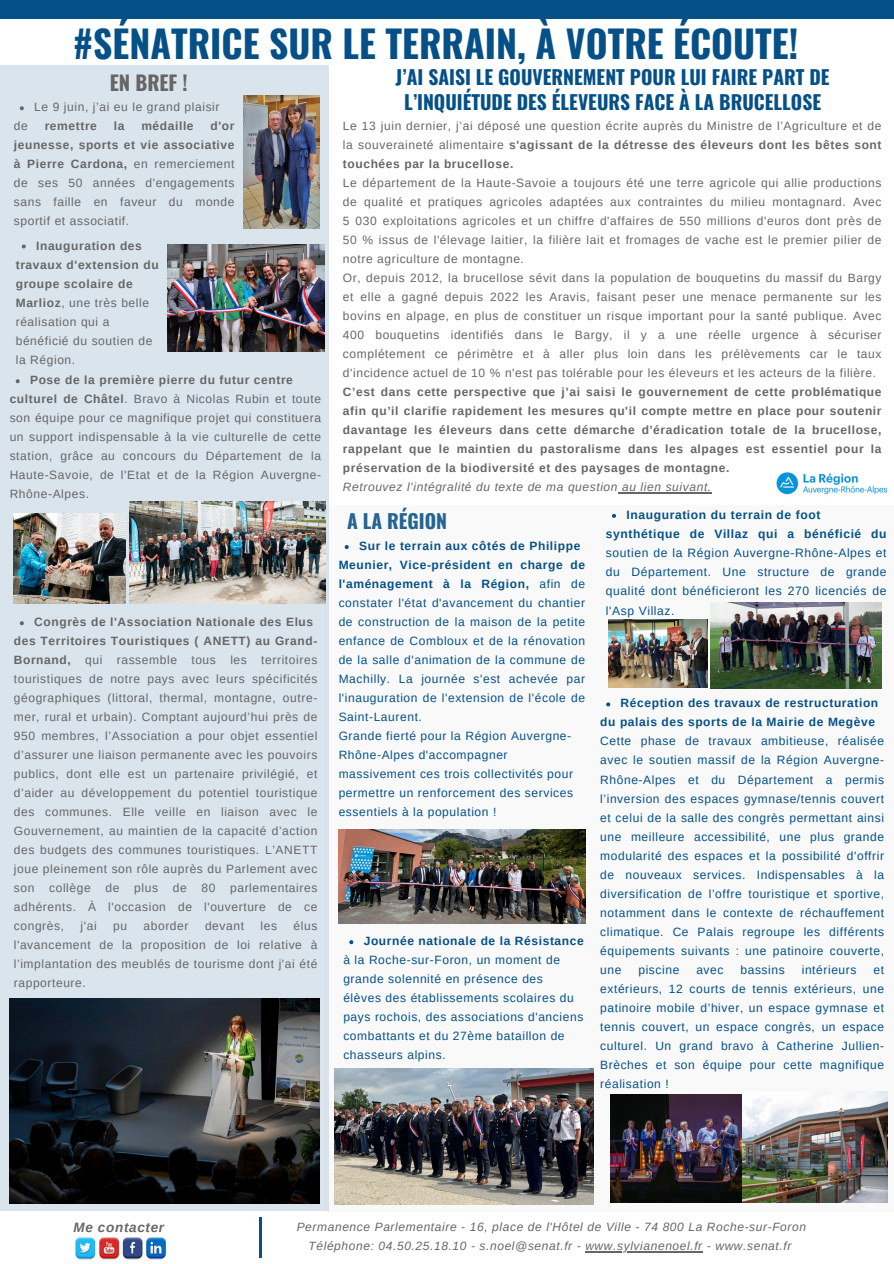
<style>
.page{position:relative;width:894px;height:1264px;background:#fff}
.page>*{position:absolute;margin:0;border:0;box-sizing:border-box;transform-origin:0 0}
.t1{font:700 37.5px "Oswald";color:#055087}
.t2{font:700 20.25px "Oswald";color:#666}
.t3{font:700 19.5px/24.8px "Oswald";color:#055087;text-align:center}
.t4{font:italic 700 13.5px "Arimo";letter-spacing:.05em;color:#666}
.t5{font:12.15px/19px "Arimo";letter-spacing:.05em;color:#055087;text-align:justify}
.t6{font:700 12.15px "Arimo";letter-spacing:.05em;color:#055087}
.t7{font:12px/19px "Arimo";letter-spacing:.05em;color:#666;text-align:justify}
.t8{font:12px/19px "Arimo";letter-spacing:.05em;color:#055087;text-align:justify}
.t9{font:700 12px/19px "Arimo";letter-spacing:.05em;color:#666;text-align:justify}
.t10{font:italic 12px "Arimo";letter-spacing:.05em;color:#666}
.t11{font:700 12px "Arimo";letter-spacing:.05em;color:#055087}
.s1{font-weight:700}
</style>
<div class="page">
<div style="left:0;top:65px;width:328px;height:1145px;background:#d9e4ed"></div>
<div style="left:0;top:0;width:893px;height:19px;background:#055087"></div>
<img style="left:75px;top:1237px;width:92px;height:23px">
<hr style="left:585px;top:1250px;width:117px;height:1px;background:#666">
<hr style="left:259px;top:1217px;width:3px;height:40px;background:#055087">
<div style="left:324px;top:505px;width:569px;height:706px;background:#f9f9f9"></div>
<img style="left:776px;top:472px;width:112px;height:23px">
<img style="left:338px;top:830px;width:247px;height:93px">
<img style="left:335px;top:1068px;width:258px;height:136px">
<img style="left:243px;top:95px;width:77px;height:133px">
<img style="left:167px;top:244px;width:157px;height:107px">
<img style="left:14px;top:514px;width:111px;height:90px">
<img style="left:130px;top:502px;width:196px;height:101px">
<img style="left:610px;top:1094px;width:132px;height:108px">
<img style="left:742px;top:1091px;width:145px;height:111px">
<img style="left:710px;top:602px;width:171px;height:86px">
<img style="left:608px;top:619px;width:99px;height:68px">
<img style="left:10px;top:998px;width:309px;height:205px">
<hr style="left:618px;top:492px;width:93px;height:1px;background:#666">
<svg style="left:20px;top:106px;width:4px;height:4px"></svg>
<svg style="left:344px;top:545px;width:4px;height:4px"></svg>
<svg style="left:349px;top:940px;width:4px;height:4px"></svg>
<svg style="left:22px;top:244px;width:4px;height:4px"></svg>
<svg style="left:20px;top:621px;width:4px;height:4px"></svg>
<svg style="left:612px;top:514px;width:3px;height:4px"></svg>
<svg style="left:16px;top:379px;width:4px;height:4px"></svg>
<svg style="left:606px;top:702px;width:4px;height:4px"></svg>
<p class="t1" style="left:73px;top:14px;width:726px">#SÉNATRICE SUR LE TERRAIN, À VOTRE ÉCOUTE!</p>
<p class="t2" style="left:110px;top:67px;width:80px">EN BREF !</p>
<p class="t7" style="left:34px;top:98px;width:187px">Le 9 juin, j’ai eu le grand plaisir</p>
<p class="t3" style="left:395px;top:64px;width:435px">J’AI SAISI LE GOUVERNEMENT POUR LUI FAIRE PART DE<br>L’INQUIÉTUDE DES ÉLEVEURS FACE À LA BRUCELLOSE</p>
<p class="t7" style="left:14px;top:117px;width:15px">de</p>
<p class="t9" style="left:45px;top:117px;width:54px">remettre</p>
<p class="t9" style="left:114px;top:117px;width:12px">la</p>
<p class="t9" style="left:141px;top:117px;width:54px">médaille</p>
<p class="t7" style="left:14px;top:117px;width:222px;text-indent:197px"><span class="s1">d'or jeunesse, sports et vie associative à Pierre Cardona,</span> en remerciement de ses 50 années d'engagements sans faille en faveur du monde sportif et associatif.</p>
<p class="t9" style="left:36px;top:236px;width:107px">Inauguration des</p>
<p class="t9" style="left:16px;top:255px;width:144px">travaux d'extension du</p>
<p class="t7" style="left:16px;top:274px;width:138px;text-align:left"><span class="s1">groupe scolaire de<br>Marlioz</span>, une très belle réalisation qui a bénéficié du soutien de la Région.</p>
<h3 class="t9" style="left:30px;top:370px;width:264px">Pose de la première pierre du futur centre</h3>
<p class="t7" style="left:10px;top:389px;width:313px"><span class="s1">culturel de Châtel</span>. Bravo à Nicolas Rubin et toute son équipe pour ce magnifique projet qui constituera un support indispensable à la vie culturelle de cette station, grâce au concours du Département de la Haute-Savoie, de l'Etat et de la Région Auvergne-Rhône-Alpes.</p>
<p class="t9" style="left:34px;top:612px;width:280px">Congrès de l'Association Nationale des Elus</p>
<p class="t7" style="left:14px;top:631px;width:305px"><span class="s1">des Territoires Touristiques ( ANETT) au Grand-Bornand,</span> qui rassemble tous les territoires touristiques de notre pays avec leurs spécificités géographiques (littoral, thermal, montagne, outre&shy;mer, rural et urbain). Comptant aujourd’hui près de 950 membres, l’Association a pour objet essentiel d’assurer une liaison permanente avec les pouvoirs publics, dont elle est un partenaire privilégié, et d’aider au développement du potentiel touristique des communes. Elle veille en liaison avec le Gouvernement, au maintien de la capacité d’action des budgets des communes touristiques. L’ANETT joue pleinement son rôle auprès du Parlement avec son collège de plus de 80 parlementaires adhérents. À l'occasion de l'ouverture de ce congrès,</p>
<p class="t7" style="left:14px;top:916px;width:305px;text-indent:279px">élus l'avancement de la proposition de loi relative à l’implantation des meublés de tourisme dont j'ai été rapporteure.</p>
<p class="t7" style="left:81px;top:916px;width:18px">j'ai</p>
<p class="t7" style="left:113px;top:916px;width:15px">pu</p>
<p class="t7" style="left:143px;top:916px;width:46px">aborder</p>
<p class="t7" style="left:205px;top:916px;width:41px">devant</p>
<p class="t7" style="left:260px;top:916px;width:18px">les</p>
<p class="t7" style="left:343px;top:116px;width:540px">Le 13 juin dernier, j’ai déposé une question écrite auprès du Ministre de l’Agriculture et de la souveraineté alimentaire <span class="s1">s'agissant de la détresse des éleveurs dont les bêtes sont touchées par la brucellose.</span></p>
<p class="t7" style="left:343px;top:173px;width:540px">Le département de la Haute-Savoie a toujours été une terre agricole qui allie productions de qualité et pratiques agricoles adaptées aux contraintes du milieu montagnard. Avec 5 030 exploitations agricoles et un chiffre d'affaires de 550 millions d'euros dont près de 50 % issus de l'élevage laitier, la filière lait et fromages de vache est le premier pilier de notre agriculture de montagne.</p>
<p class="t7" style="left:343px;top:268px;width:540px">Or, depuis 2012, la brucellose sévit dans la population de bouquetins du massif du Bargy et elle a gagné depuis 2022 les Aravis, faisant peser une menace permanente sur les bovins en alpage, en plus de constituer un risque important pour la santé publique. Avec 400 bouquetins identifiés dans le Bargy, il y a une réelle urgence à sécuriser complétement ce périmètre et à aller plus loin dans les prélèvements car le taux d'incidence actuel de 10 % n'est pas tolérable pour les éleveurs et les acteurs de la filière.</p>
<p class="t9" style="left:343px;top:382px;width:540px">C’est dans cette perspective que j’ai saisi le gouvernement de cette problématique afin qu’il clarifie rapidement les mesures qu'il compte mettre en place pour soutenir davantage les éleveurs dans cette démarche d'éradication totale de la brucellose, rappelant que le maintien du pastoralisme dans les alpages est essentiel pour la préservation de la biodiversité et des paysages de montagne.</p>
<p class="t10" style="left:343px;top:480px;width:369px">Retrouvez l’intégralité du texte de ma question au lien suivant.</p>
<p class="t3" style="left:347px;top:507px;width:102px">A LA RÉGION</p>
<p class="t11" style="left:359px;top:539px;width:223px">Sur le terrain aux côtés de Philippe</p>
<p class="t8" style="left:338px;top:555px;width:248px"><span class="s1">Meunier, Vice-président en charge de l'aménagement à la Région,</span> afin de constater l'état d'avancement du chantier de construction de la maison de la petite enfance de Combloux et de la rénovation de la salle d'animation de la commune de Machilly. La journée s'est achevée par l'inauguration de l'extension de l'école de Saint-Laurent.</p>
<p class="t8" style="left:338px;top:726px;width:236px;text-align:left">Grande fierté pour la Région Auvergne-Rhône-Alpes d'accompagner massivement ces trois collectivités pour permettre un renforcement des services essentiels à la population !</p>
<p class="t11" style="left:363px;top:934px;width:221px">Journée nationale de la Résistance</p>
<p class="t8" style="left:343px;top:950px;width:241px;text-align:left">à la Roche-sur-Foron, un moment de grande solennité en présence des élèves des établissements scolaires du pays rochois, des associations d'anciens combattants et du 27ème bataillon de chasseurs alpins.</p>
<p class="t6" style="left:626px;top:508px;width:195px">Inauguration du terrain de foot</p>
<h2 class="t5" style="left:605px;top:524px;width:282px"><span class="s1">synthétique de Villaz qui a bénéficié du </span>soutien de la Région Auvergne-Rhône-Alpes et du Département. Une structure de grande qualité dont bénéficieront les 270 licenciés de l'Asp Villaz.</h2>
<p class="t11" style="left:620px;top:696px;width:259px">Réception des travaux de restructuration</p>
<p class="t11" style="left:600px;top:715px;width:276px">du palais des sports de la Mairie de Megève</p>
<p class="t8" style="left:600px;top:731px;width:285px">Cette phase de travaux ambitieuse, réalisée avec le soutien massif de la Région Auvergne-Rhône-Alpes et du Département a permis l’inversion des espaces gymnase/tennis couvert et celui de la salle des congrès permettant ainsi une meilleure accessibilité, une plus grande modularité des espaces et la possibilité d'offrir de nouveaux services. Indispensables à la diversification de l’offre touristique et sportive, notamment dans le contexte de réchauffement climatique. Ce Palais regroupe les différents équipements suivants : une patinoire couverte, une</p>
<p class="t8" style="left:638px;top:959px;width:42px">piscine</p>
<p class="t8" style="left:696px;top:959px;width:29px">avec</p>
<p class="t8" style="left:740px;top:959px;width:46px">bassins</p>
<p class="t8" style="left:801px;top:959px;width:56px">intérieurs</p>
<p class="t8" style="left:600px;top:959px;width:285px;text-indent:273px">et extérieurs, 12 courts de tennis extérieurs, une patinoire mobile d’hiver, un espace gymnase et tennis couvert, un espace congrès, un espace culturel. Un grand bravo à Catherine Jullien-Brèches et son équipe pour cette magnifique réalisation !</p>
<p class="t4" style="left:73px;top:1220px;width:92px">Me contacter</p>
<p class="t10" style="left:296px;top:1220px;width:510px">Permanence Parlementaire - 16, place de l'Hôtel de Ville - 74 800 La Roche-sur-Foron</p>
<p class="t10" style="left:308px;top:1239px;width:484px">Téléphone: 04.50.25.18.10 - s.noel@senat.fr - www.sylvianenoel.fr - www.senat.fr</p>
</div>
